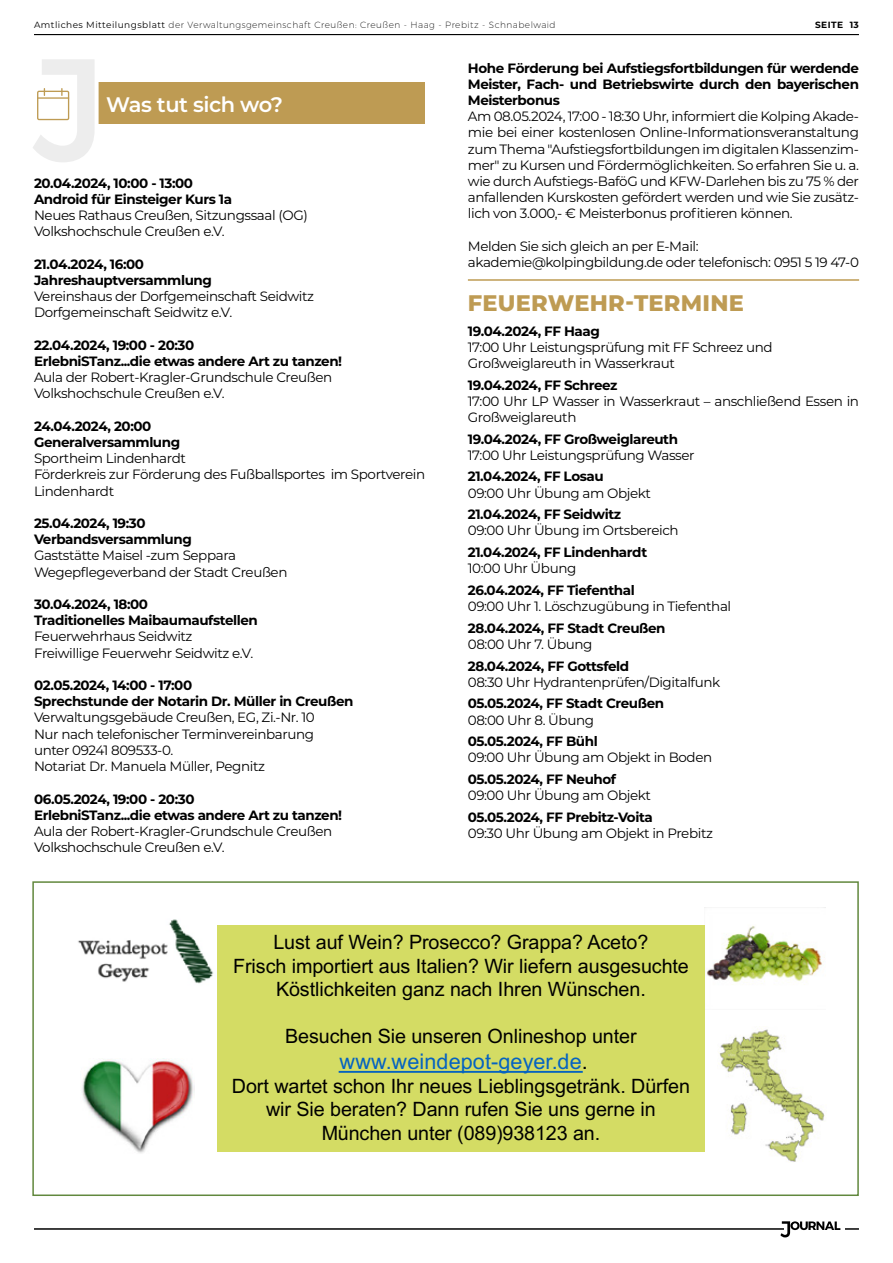
<style>
.page{position:relative;width:893px;height:1263px;background:#fff}
.page>*{position:absolute;margin:0;border:0;box-sizing:border-box;transform-origin:0 0}
.t1{font:800 22.5px "Montserrat";letter-spacing:.01em;color:#be9b53}
.t2{font:21.6px "Arial";letter-spacing:.005em;color:#0563c1}
.t3{font:600 21px "Montserrat";letter-spacing:-.02em;color:#fff}
.t4{font:19.8px/23.4px "Arial";letter-spacing:-.005em;color:#000;text-align:center}
.t5{font:13.5px/16.2px "Montserrat";letter-spacing:-.03em;color:#000}
.t6{font:700 13.5px/16.2px "Montserrat";letter-spacing:-.03em;color:#000}
.t7{font:200 9px "Montserrat";letter-spacing:.05em;color:#000}
.t8{font:700 9px "Montserrat";letter-spacing:.05em;color:#000}
.s1{font-weight:400}
.s2{color:#000}
</style>
<div class="page">
<hr style="left:34px;top:1228px;width:825px;height:2px;background:#000">
<hr style="left:784px;top:1227px;width:60px;height:4px;background:#fff">
<svg style="left:780px;top:1221px;width:60px;height:16px"></svg>
<hr style="left:34px;top:34px;width:825px;height:1px;background:#000">
<div style="left:84px;top:82px;width:341px;height:42px;background:#be9b53"></div>
<svg style="left:33px;top:59px;width:66px;height:103px"></svg>
<hr style="left:38px;top:97px;width:31px;height:2px;background:#be9b53">
<img style="left:719px;top:1028px;width:106px;height:134px">
<img style="left:82px;top:1058px;width:112px;height:95px">
<img style="left:704px;top:907px;width:121px;height:102px">
<img style="left:78px;top:919px;width:135px;height:65px">
<div style="left:217px;top:925px;width:487px;height:227px;background:#d4dc64"></div>
<svg style="left:339px;top:1071px;width:244px;height:2px"></svg>
<div style="left:32px;top:881px;width:827px;height:315px;border:2px solid #61883d"></div>
<hr style="left:468px;top:279px;width:391px;height:2px;background:#be9b53">
<p class="t7" style="left:34px;top:19px;width:523px"><span class="s1">Amtliches Mitteilungsblatt</span> der Verwaltungsgemeinschaft Creußen: Creußen - Haag - Prebitz - Schnabelwaid</p>
<p class="t8" style="left:815px;top:18px;width:45px">SEITE 13</p>
<h3 class="t3" style="left:106px;top:89px;width:178px">Was tut sich wo?</h3>
<p class="t6" style="left:34px;top:174px;width:200px">20.04.2024, 10:00 - 13:00<br>Android für Einsteiger Kurs 1a</p>
<p class="t5" style="left:34px;top:207px;width:275px">Neues Rathaus Creußen, Sitzungssaal (OG)<br>Volkshochschule Creußen e.V.</p>
<p class="t6" style="left:34px;top:255px;width:180px">21.04.2024, 16:00<br>Jahreshauptversammlung</p>
<p class="t5" style="left:34px;top:288px;width:282px">Vereinshaus der Dorfgemeinschaft Seidwitz<br>Dorfgemeinschaft Seidwitz e.V.</p>
<p class="t6" style="left:34px;top:336px;width:310px">22.04.2024, 19:00 - 20:30<br>ErlebniSTanz...die etwas andere Art zu tanzen!</p>
<p class="t5" style="left:34px;top:369px;width:300px">Aula der Robert-Kragler-Grundschule Creußen<br>Volkshochschule Creußen e.V.</p>
<p class="t6" style="left:34px;top:417px;width:148px">24.04.2024, 20:00<br>Generalversammlung</p>
<p class="t5" style="left:34px;top:450px;width:393px">Sportheim Lindenhardt<br>Förderkreis zur Förderung des Fußballsportes im Sportverein<br>Lindenhardt</p>
<p class="t6" style="left:34px;top:514px;width:159px">25.04.2024, 19:30<br>Verbandsversammlung</p>
<p class="t5" style="left:34px;top:547px;width:255px">Gaststätte Maisel -zum Seppara<br>Wegepflegeverband der Stadt Creußen</p>
<p class="t6" style="left:34px;top:595px;width:225px">30.04.2024, 18:00<br>Traditionelles Maibaumaufstellen</p>
<p class="t5" style="left:34px;top:628px;width:221px">Feuerwehrhaus Seidwitz<br>Freiwillige Feuerwehr Seidwitz e.V.</p>
<p class="t6" style="left:34px;top:676px;width:321px">02.05.2024, 14:00 - 17:00<br>Sprechstunde der Notarin Dr. Müller in Creußen</p>
<p class="t5" style="left:34px;top:709px;width:282px">Verwaltungsgebäude Creußen, EG, Zi.-Nr. 10<br>Nur nach telefonischer Terminvereinbarung unter 09241 809533-0.<br>Notariat Dr. Manuela Müller, Pegnitz</p>
<p class="t6" style="left:34px;top:790px;width:310px">06.05.2024, 19:00 - 20:30<br>ErlebniSTanz...die etwas andere Art zu tanzen!</p>
<p class="t5" style="left:34px;top:822px;width:300px">Aula der Robert-Kragler-Grundschule Creußen<br>Volkshochschule Creußen e.V.</p>
<p class="t6" style="left:468px;top:59px;width:393px;text-align:justify">Hohe Förderung bei Aufstiegsfortbildungen für werdende Meister, Fach- und Betriebswirte durch den bayerischen Meisterbonus</p>
<p class="t5" style="left:468px;top:108px;width:393px;text-align:justify">Am 08.05.2024, 17:00 - 18:30 Uhr, informiert die Kolping Akade&shy;mie bei einer kostenlosen Online-Informationsveranstaltung zum Thema "Aufstiegsfortbildungen im digitalen Klassenzim&shy;mer" zu Kursen und Fördermöglichkeiten. So erfahren Sie u. a. wie durch Aufstiegs-BaföG und KFW-Darlehen bis zu 75 % der anfallenden Kurskosten gefördert werden und wie Sie zusätz&shy;lich von 3.000,- € Meisterbonus profitieren können.</p>
<p class="t5" style="left:468px;top:237px;width:392px">Melden Sie sich gleich an per E-Mail: akademie@kolpingbildung.de oder telefonisch: 0951 5 19 47-0</p>
<h1 class="t1" style="left:468px;top:286px;width:277px">FEUERWEHR-TERMINE</h1>
<p class="t6" style="left:468px;top:322px;width:134px">19.04.2024, FF Haag</p>
<p class="t5" style="left:468px;top:338px;width:306px">17:00 Uhr Leistungsprüfung mit FF Schreez und<br>Großweiglareuth in Wasserkraut</p>
<p class="t6" style="left:468px;top:376px;width:151px">19.04.2024, FF Schreez</p>
<p class="t5" style="left:468px;top:392px;width:393px">17:00 Uhr LP Wasser in Wasserkraut – anschließend Essen in<br>Großweiglareuth</p>
<p class="t6" style="left:468px;top:430px;width:212px">19.04.2024, FF Großweiglareuth</p>
<p class="t5" style="left:468px;top:446px;width:228px">17:00 Uhr Leistungsprüfung Wasser</p>
<p class="t6" style="left:468px;top:468px;width:137px">21.04.2024, FF Losau</p>
<p class="t5" style="left:468px;top:484px;width:185px">09:00 Uhr Übung am Objekt</p>
<p class="t6" style="left:468px;top:506px;width:155px">21.04.2024, FF Seidwitz</p>
<p class="t5" style="left:468px;top:522px;width:212px">09:00 Uhr Übung im Ortsbereich</p>
<p class="t6" style="left:468px;top:543px;width:181px">21.04.2024, FF Lindenhardt</p>
<p class="t5" style="left:468px;top:560px;width:110px">10:00 Uhr Übung</p>
<p class="t6" style="left:468px;top:581px;width:168px">26.04.2024, FF Tiefenthal</p>
<p class="t5" style="left:468px;top:598px;width:265px">09:00 Uhr 1. Löschzugübung in Tiefenthal</p>
<p class="t6" style="left:468px;top:619px;width:199px">28.04.2024, FF Stadt Creußen</p>
<p class="t5" style="left:468px;top:635px;width:126px">08:00 Uhr 7. Übung</p>
<p class="t6" style="left:468px;top:657px;width:163px">28.04.2024, FF Gottsfeld</p>
<p class="t5" style="left:468px;top:673px;width:254px">08:30 Uhr Hydrantenprüfen/Digitalfunk</p>
<p class="t6" style="left:468px;top:695px;width:198px">05.05.2024, FF Stadt Creußen</p>
<p class="t5" style="left:468px;top:711px;width:128px">08:00 Uhr 8. Übung</p>
<p class="t6" style="left:468px;top:732px;width:131px">05.05.2024, FF Bühl</p>
<p class="t5" style="left:468px;top:749px;width:246px">09:00 Uhr Übung am Objekt in Boden</p>
<p class="t6" style="left:468px;top:770px;width:150px">05.05.2024, FF Neuhof</p>
<p class="t5" style="left:468px;top:787px;width:185px">09:00 Uhr Übung am Objekt</p>
<p class="t6" style="left:468px;top:808px;width:187px">05.05.2024, FF Prebitz-Voita</p>
<p class="t5" style="left:468px;top:824px;width:247px">09:30 Uhr Übung am Objekt in Prebitz</p>
<h3 class="t4" style="left:233px;top:930px;width:457px">Lust auf Wein? Prosecco? Grappa? Aceto?<br>Frisch importiert aus Italien? Wir liefern ausgesuchte<br>Köstlichkeiten ganz nach Ihren Wünschen.</h3>
<h3 class="t4" style="left:285px;top:1024px;width:353px">Besuchen Sie unseren Onlineshop unter</h3>
<h2 class="t2" style="left:340px;top:1046px;width:250px">www.weindepot-geyer.de<span class="s2">.</span></h2>
<h3 class="t4" style="left:232px;top:1074px;width:460px">Dort wartet schon Ihr neues Lieblingsgetränk. Dürfen wir Sie beraten? Dann rufen Sie uns gerne in<br>München unter (089)938123 an.</h3>
</div>
